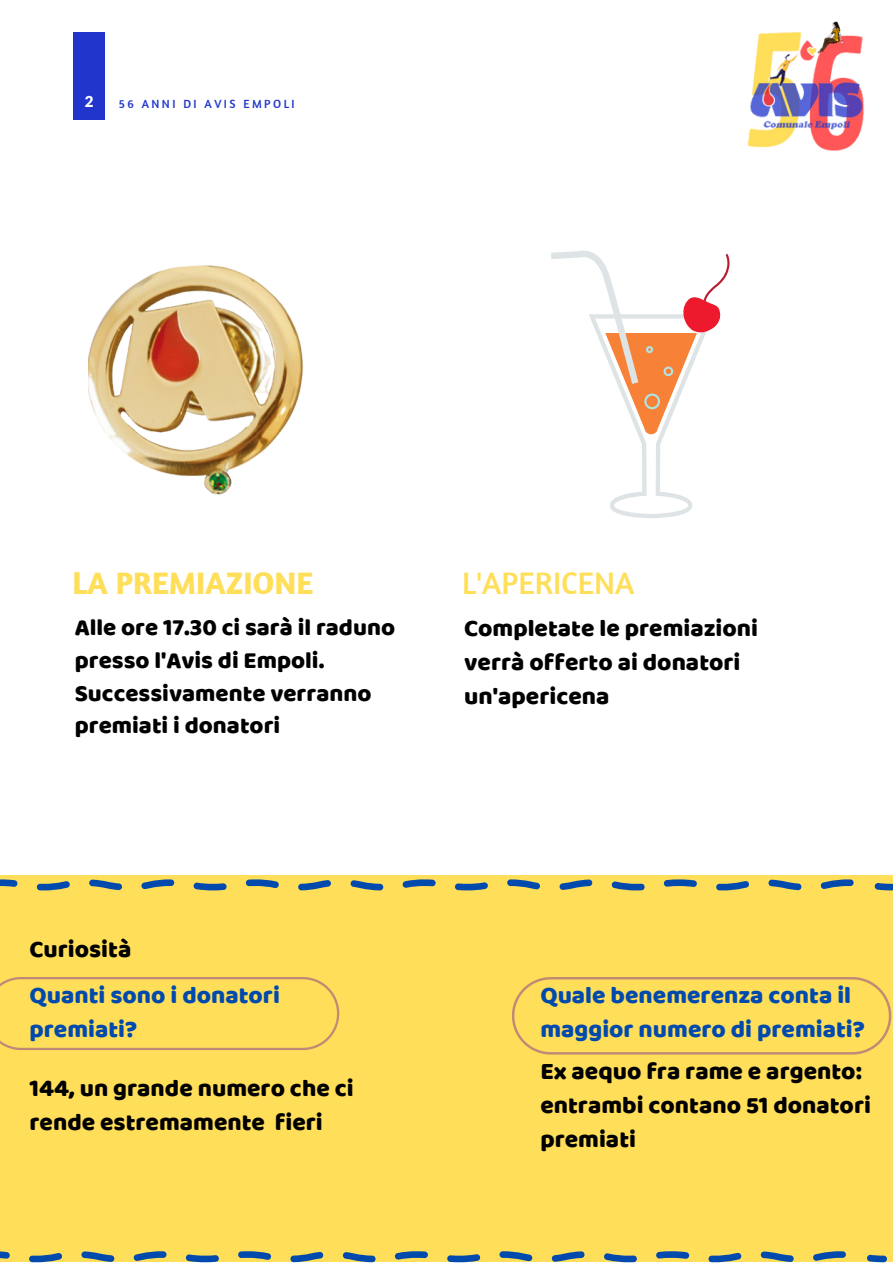
<style>
.page{position:relative;width:893px;height:1264px;background:#fff}
.page>*{position:absolute;margin:0;border:0;box-sizing:border-box;transform-origin:0 0}
.t1{font:700 31.8px "Amaranth";color:#ffde59}
.t2{font:31.8px "Amaranth";color:#ffde59}
.t3{font:24.6px/33.8px "Baloo";color:#000}
.t4{font:24.6px/33.8px "Baloo";color:#004aad}
.t5{font:24px/32.5px "Baloo";color:#000}
.t6{font:900 15.15px "Lato Latin";color:#fff}
.t7{font:12.15px "Amaranth";letter-spacing:.2em;color:#2135cc}
</style>
<div class="page">
<div style="left:73px;top:32px;width:32px;height:87px;background:#2135cc"></div>
<img style="left:747px;top:21px;width:118px;height:130px">
<img style="left:89px;top:265px;width:214px;height:230px">
<svg style="left:551px;top:251px;width:178px;height:267px"></svg>
<div style="left:0;top:875px;width:892px;height:386px;background:#ffde59"></div>
<svg style="left:0;top:879px;width:17px;height:7px"></svg>
<svg style="left:37px;top:879px;width:816px;height:11px"></svg>
<svg style="left:874px;top:883px;width:18px;height:7px"></svg>
<svg style="left:0;top:1251px;width:10px;height:7px"></svg>
<svg style="left:29px;top:1251px;width:816px;height:11px"></svg>
<svg style="left:866px;top:1254px;width:20px;height:8px"></svg>
<svg style="left:0;top:977px;width:339px;height:73px"></svg>
<svg style="left:512px;top:977px;width:379px;height:77px"></svg>
<p class="t6" style="left:85px;top:95px;width:10px">2</p>
<p class="t7" style="left:119px;top:96px;width:177px">56 ANNI DI AVIS EMPOLI</p>
<p class="t1" style="left:73px;top:563px;width:242px">LA PREMIAZIONE</p>
<p class="t5" style="left:75px;top:610px;width:322px">Alle ore 17.30 ci sarà il raduno presso l'Avis di Empoli.<br>Successivamente verranno premiati i donatori</p>
<p class="t2" style="left:462px;top:563px;width:174px">L'APERICENA</p>
<p class="t3" style="left:464px;top:611px;width:295px">Completate le premiazioni verrà offerto ai donatori un'apericena</p>
<p class="t3" style="left:29px;top:932px;width:103px">Curiosità</p>
<p class="t4" style="left:29px;top:977px;width:252px">Quanti sono i donatori premiati?</p>
<p class="t3" style="left:29px;top:1070px;width:325px">144, un grande numero che ci rende estremamente fieri</p>
<p class="t4" style="left:540px;top:977px;width:326px">Quale benemerenza conta il maggior numero di premiati?</p>
<p class="t3" style="left:540px;top:1053px;width:332px">Ex aequo fra rame e argento: entrambi contano 51 donatori premiati</p>
</div>
